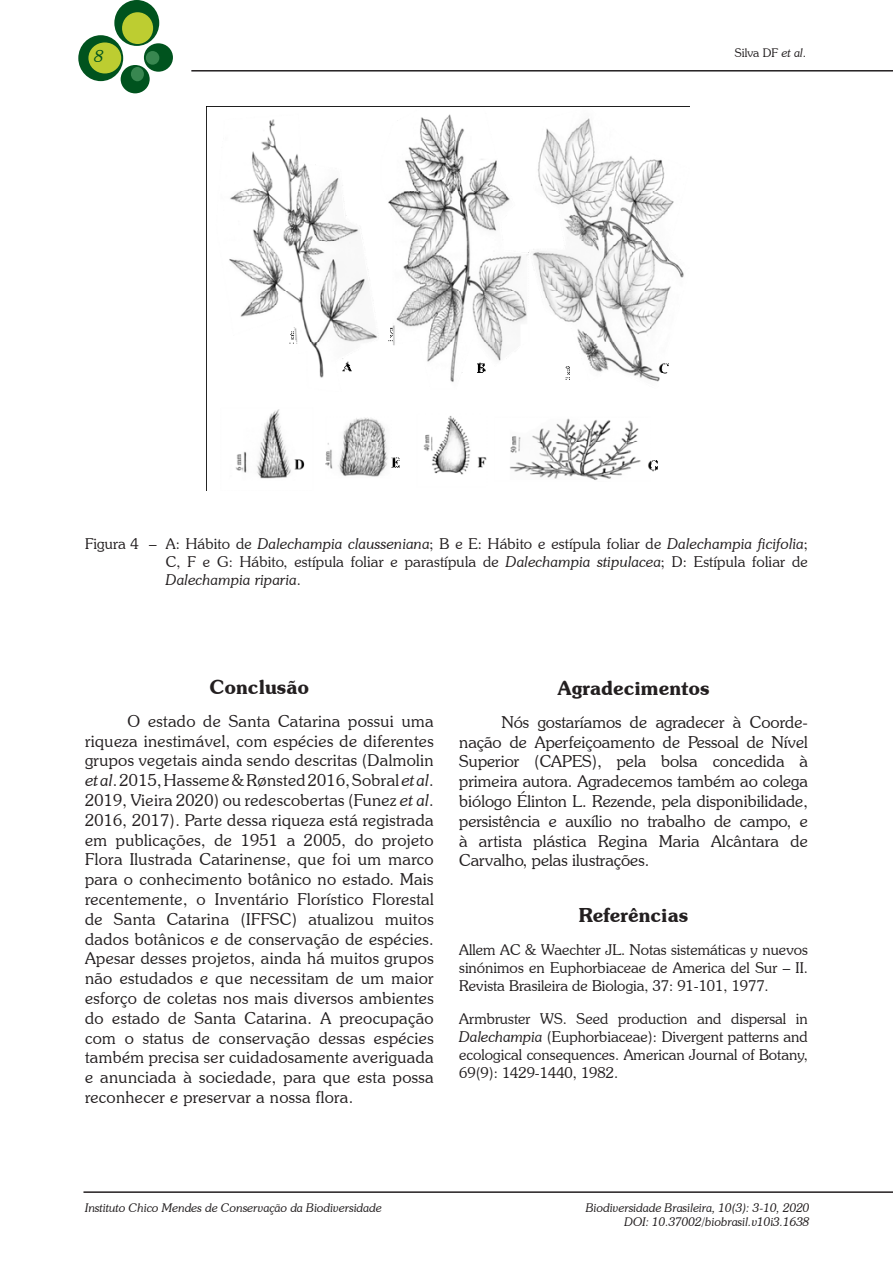
<style>
.page{position:relative;width:893px;height:1263px;background:#fff}
.page>*{position:absolute;margin:0;border:0;box-sizing:border-box;transform-origin:0 0}
.t1{font:600 19.5px "Souvenir IT Cby BT";color:#231f20}
.t2{font:300 16.5px/19.8px "Souvenir IT Cby BT";letter-spacing:.01em;color:#231f20;text-align:justify}
.t3{font:italic 300 16.5px "Souvenir IT Cby BT";color:#00531e}
.t4{font:300 15px/18px "Souvenir IT Cby BT";color:#231f20;text-align:justify}
.t5{font:italic 300 12px/14.4px "Souvenir IT Cby BT";color:#231f20;text-align:right}
.t6{font:300 12px "Souvenir IT Cby BT";color:#231f20}
.s1{font-style:italic}
</style>
<div class="page">
<div style="left:114px;top:0;width:45px;height:46px;background:#00531e;border-radius:50%"></div>
<div style="left:78px;top:35px;width:45px;height:46px;background:#00531e;border-radius:50%"></div>
<div style="left:144px;top:43px;width:29px;height:29px;background:#00531e;border-radius:50%"></div>
<div style="left:121px;top:65px;width:29px;height:28px;background:#00531e;border-radius:50%"></div>
<div style="left:122px;top:12px;width:31px;height:32px;background:#bdcd31;border-radius:50%"></div>
<div style="left:88px;top:42px;width:33px;height:31px;background:#bdcd31;border-radius:50%"></div>
<div style="left:146px;top:51px;width:13px;height:14px;background:#388750;border-radius:50%"></div>
<div style="left:131px;top:67px;width:13px;height:14px;background:#388750;border-radius:50%"></div>
<hr style="left:83px;top:1191px;width:810px;height:2px;background:#231f20">
<hr style="left:191px;top:70px;width:702px;height:2px;background:#231f20">
<img style="left:206px;top:106px;width:483px;height:385px">
<p class="t3" style="left:95px;top:46px;width:11px">8</p>
<p class="t6" style="left:735px;top:46px;width:73px">Silva DF <span class="s1">et al</span>.</p>
<p class="t4" style="left:166px;top:534px;width:644px;text-indent:-81px">Figura 4 – A: Hábito de <span class="s1">Dalechampia clausseniana</span>; B e E: Hábito e estípula foliar de <span class="s1">Dalechampia ficifolia</span>; C, F e G: Hábito, estípula foliar e parastípula de <span class="s1">Dalechampia stipulacea</span>; D: Estípula foliar de <span class="s1">Dalechampia riparia</span>.</p>
<p class="t1" style="left:209px;top:675px;width:101px">Conclusão</p>
<p class="t2" style="left:85px;top:711px;width:350px;text-indent:43px">O estado de Santa Catarina possui uma riqueza inestimável, com espécies de diferentes grupos vegetais ainda sendo descritas (Dalmolin <span class="s1">et al</span>. 2015, Hasseme &amp; Rønsted 2016, Sobral <span class="s1">et al</span>.<br>2019, Vieira 2020) ou redescobertas (Funez <span class="s1">et al</span>.<br>2016, 2017). Parte dessa riqueza está registrada em publicações, de 1951 a 2005, do projeto Flora Ilustrada Catarinense, que foi um marco para o conhecimento botânico no estado. Mais recentemente, o Inventário Florístico Florestal de Santa Catarina (IFFSC) atualizou muitos dados botânicos e de conservação de espécies.<br>Apesar desses projetos, ainda há muitos grupos não estudados e que necessitam de um maior esforço de coletas nos mais diversos ambientes do estado de Santa Catarina. A preocupação com o status de conservação dessas espécies também precisa ser cuidadosamente averiguada e anunciada à sociedade, para que esta possa reconhecer e preservar a nossa flora.</p>
<p class="t1" style="left:557px;top:676px;width:154px">Agradecimentos</p>
<p class="t2" style="left:459px;top:712px;width:350px;text-indent:43px">Nós gostaríamos de agradecer à Coorde&shy;nação de Aperfeiçoamento de Pessoal de Nível Superior (CAPES), pela bolsa concedida à primeira autora. Agradecemos também ao colega biólogo Élinton L. Rezende, pela disponibilidade, persistência e auxílio no trabalho de campo, e à artista plástica Regina Maria Alcântara de Carvalho, pelas ilustrações.</p>
<p class="t1" style="left:579px;top:903px;width:111px">Referências</p>
<p class="t4" style="left:459px;top:941px;width:350px">Allem AC &amp; Waechter JL. Notas sistemáticas y nuevos sinónimos en Euphorbiaceae de America del Sur – II.<br>Revista Brasileira de Biologia, 37: 91-101, 1977.</p>
<p class="t4" style="left:459px;top:1010px;width:350px">Armbruster WS. Seed production and dispersal in <span class="s1">Dalechampia</span> (Euphorbiaceae): Divergent patterns and ecological consequences. American Journal of Botany, 69(9): 1429-1440, 1982.</p>
<p class="t5" style="left:85px;top:1200px;width:298px">Instituto Chico Mendes de Conservação da Biodiversidade</p>
<p class="t5" style="left:586px;top:1200px;width:225px">Biodiversidade Brasileira, 10(3): 3-10, 2020<br>DOI: 10.37002/biobrasil.v10i3.1638</p>
</div>
